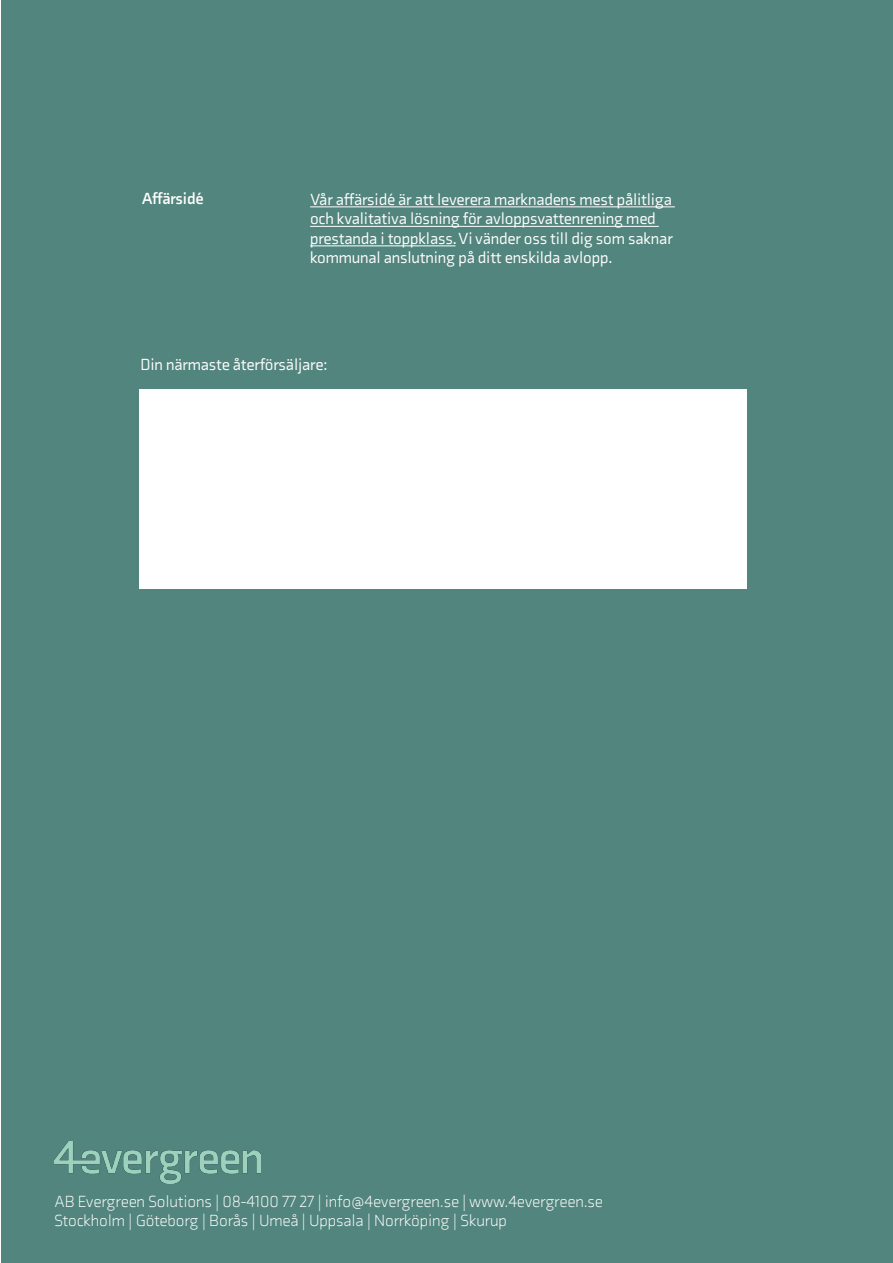
<style>
.page{position:relative;width:893px;height:1263px;background:#fff}
.page>*{position:absolute;margin:0;border:0;box-sizing:border-box;transform-origin:0 0}
.brödtext{font:16.5px/19.5px "Axia";letter-spacing:-.01em;color:#fff}
.brödtext-2{font:300 16.5px "Axia";letter-spacing:-.01em;color:#fff}
.brödtext-3{font:700 16.5px "Axia";letter-spacing:-.01em;color:#fff}
</style>
<div class="page">
<div style="left:1px;top:0;width:891px;height:1263px;background:#52857d"></div>
<hr style="left:310px;top:207px;width:365px;height:1px;background:#fff">
<hr style="left:310px;top:226px;width:349px;height:1px;background:#fff">
<hr style="left:310px;top:246px;width:145px;height:1px;background:#fff">
<img style="left:54px;top:1141px;width:206px;height:42px">
<div style="left:139px;top:389px;width:608px;height:200px;background:#fff"></div>
<p class="brödtext-3" style="left:142px;top:189px;width:63px">Affärsidé</p>
<p class="brödtext" style="left:310px;top:189px;width:364px">Vår affärsidé är att leverera marknadens mest pålitliga och kvalitativa lösning för avloppsvattenrening med prestanda i toppklass. Vi vänder oss till dig som saknar kommunal anslutning på ditt enskilda avlopp.</p>
<p class="brödtext" style="left:141px;top:355px;width:188px">Din närmaste återförsäljare:</p>
<p class="brödtext-2" style="left:54px;top:1191px;width:550px">AB Evergreen Solutions | 08-4100 77 27 | info@4evergreen.se | www.4evergreen.se</p>
<p class="brödtext-2" style="left:54px;top:1211px;width:454px">Stockholm | Göteborg | Borås | Umeå | Uppsala | Norrköping | Skurup</p>
</div>
